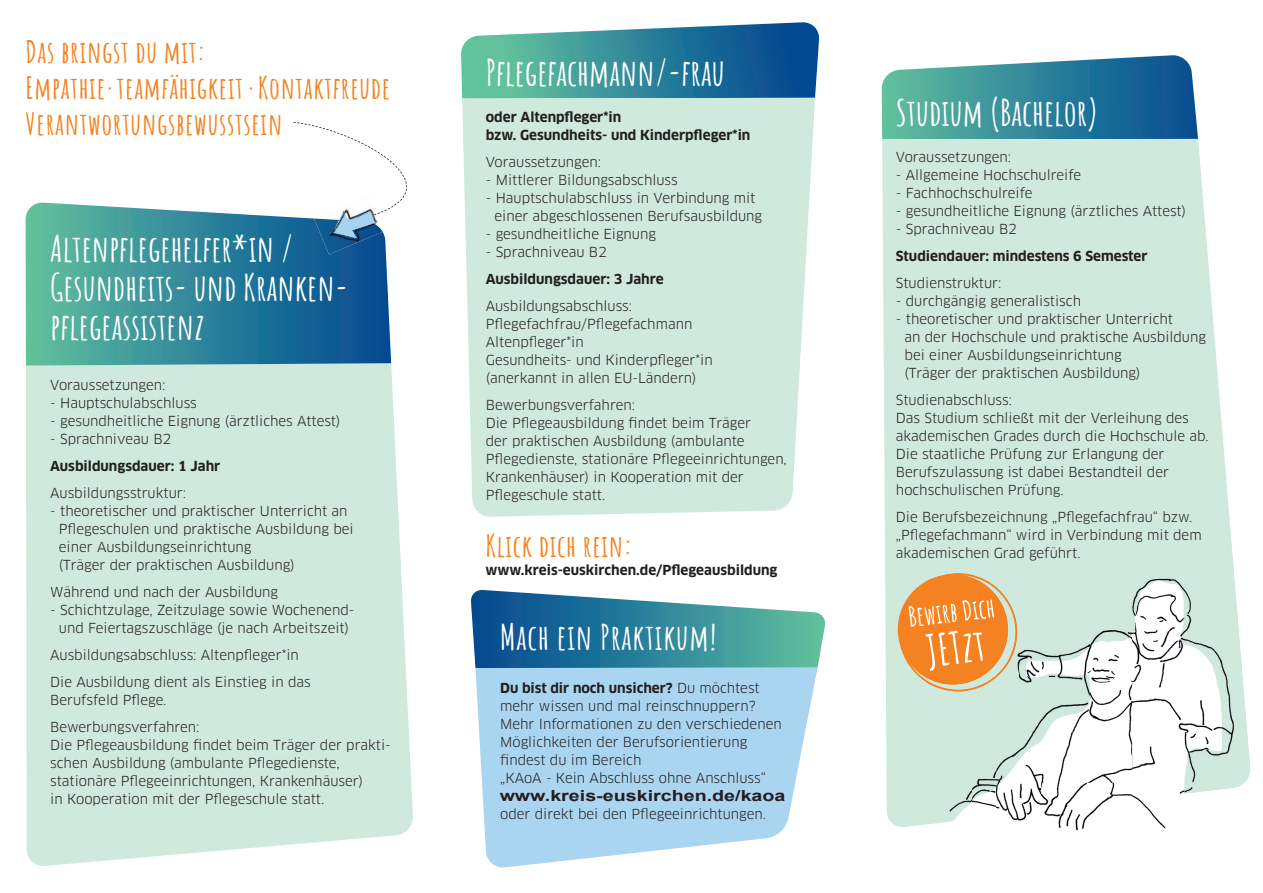
<style>
.page{position:relative;width:1263px;height:893px;background:#fff}
.page>*{position:absolute;margin:0;border:0;box-sizing:border-box;transform-origin:0 0}
.t1{font:700 36px/39px "Amatic SC";color:#fff}
.t2{font:700 34.5px "Amatic SC";letter-spacing:.02em;color:#fff}
.t3{font:700 30px/36px "Amatic SC";letter-spacing:.02em;color:#f58220}
.t4{font:700 15.3px "Arial";color:#231f20;scale:1.28 1}
.t5{font:13.5px/18px "Clan OT";color:#231f20}
.t6{font:700 13.5px/18px "Clan OT";color:#231f20}
.s1{font-weight:700}
</style>
<div class="page">
<svg style="left:882px;top:55px;width:316px;height:84px;background:#4490a3"></svg>
<svg style="left:882px;top:139px;width:351px;height:688px;background:#d3ebdf"></svg>
<svg style="left:461px;top:22px;width:359px;height:76px;background:#4590a2"></svg>
<div style="left:462px;top:98px;width:353px;height:419px;background:#cfe9dc"></div>
<div style="left:26px;top:363px;width:387px;height:503px;background:#cfe9dc"></div>
<svg style="left:26px;top:203px;width:365px;height:163px;background:#3b8d9d"></svg>
<svg style="left:471px;top:590px;width:355px;height:77px"></svg>
<svg style="left:475px;top:667px;width:343px;height:201px;background:#b6daf2"></svg>
<svg style="left:899px;top:573px;width:27px;height:118px"></svg>
<div style="left:898px;top:574px;width:110px;height:111px;background:#f58220;border-radius:50%"></div>
<img style="left:1219px;top:768px;width:32px;height:59px">
<img style="left:1184px;top:791px;width:35px;height:36px">
<img style="left:926px;top:824px;width:24px;height:3px">
<div style="left:972px;top:559px;width:265px;height:53px;background:#cfe9dc"></div>
<img style="left:926px;top:560px;width:46px;height:14px">
<img style="left:1184px;top:612px;width:58px;height:53px">
<div style="left:1065px;top:612px;width:69px;height:23px;background:#cfe9dc"></div>
<img style="left:1017px;top:612px;width:48px;height:53px">
<img style="left:1205px;top:665px;width:45px;height:126px">
<div style="left:926px;top:665px;width:121px;height:53px;background:#cfe9dc"></div>
<img style="left:1184px;top:783px;width:21px;height:11px">
<div style="left:972px;top:718px;width:75px;height:53px;background:#cfe9dc"></div>
<div style="left:926px;top:718px;width:46px;height:106px;background:#cfe9dc"></div>
<img style="left:972px;top:771px;width:24px;height:17px">
<img style="left:926px;top:559px;width:154px;height:1px">
<img style="left:942px;top:573px;width:72px;height:39px">
<img style="left:972px;top:612px;width:45px;height:78px">
<img style="left:926px;top:685px;width:46px;height:6px">
<img style="left:926px;top:574px;width:82px;height:74px">
<img style="left:926px;top:648px;width:79px;height:37px">
<img style="left:926px;top:597px;width:68px;height:29px">
<img style="left:926px;top:628px;width:59px;height:43px">
<img style="left:1134px;top:581px;width:50px;height:50px">
<img style="left:1132px;top:631px;width:85px;height:51px">
<img style="left:1041px;top:635px;width:91px;height:47px">
<img style="left:1025px;top:661px;width:16px;height:16px">
<img style="left:1047px;top:682px;width:175px;height:50px">
<img style="left:1041px;top:732px;width:182px;height:51px">
<img style="left:996px;top:741px;width:45px;height:86px">
<img style="left:1041px;top:783px;width:143px;height:48px">
<img style="left:950px;top:788px;width:46px;height:39px">
<img style="left:314px;top:238px;width:69px;height:16px">
<svg style="left:293px;top:122px;width:114px;height:116px"></svg>
<img style="left:333px;top:209px;width:43px;height:29px">
<div style="left:500px;top:790px;width:288px;height:14px;background:#add4f0"></div>
<h3 class="t3" style="left:26px;top:32px;width:366px">Das bringst du mit:<br>Empathie·teamfähigkeit·Kontaktfreude<br>Verantwortungsbewusstsein</h3>
<h1 class="t1" style="left:50px;top:227px;width:300px">Altenpflegehelfer*in /<br>Gesundheits- und Kranken&shy;pflegeassistenz</h1>
<p class="t5" style="left:50px;top:376px;width:117px">Voraussetzungen:</p>
<p class="t5" style="left:50px;top:394px;width:148px">- Hauptschulabschluss</p>
<p class="t5" style="left:50px;top:412px;width:292px">- gesundheitliche Eignung (ärztliches Attest)</p>
<p class="t5" style="left:50px;top:430px;width:123px">- Sprachniveau B2</p>
<p class="t6" style="left:50px;top:457px;width:172px">Ausbildungsdauer: 1 Jahr</p>
<p class="t5" style="left:50px;top:484px;width:137px">Ausbildungsstruktur:</p>
<p class="t5" style="left:59px;top:502px;width:296px;text-indent:-9px">- theoretischer und praktischer Unterricht an Pflegeschulen und praktische Ausbildung bei einer Ausbildungseinrichtung<br>(Träger der praktischen Ausbildung)</p>
<p class="t5" style="left:50px;top:583px;width:229px">Während und nach der Ausbildung</p>
<p class="t5" style="left:50px;top:601px;width:306px;text-align:center">- Schichtzulage, Zeitzulage sowie Wochenend&shy;und Feiertagszuschläge (je nach Arbeitszeit)</p>
<p class="t5" style="left:50px;top:642px;width:262px;line-height:27px">Ausbildungsabschluss: Altenpfleger*in<br>Die Ausbildung dient als Einstieg in das</p>
<p class="t5" style="left:50px;top:687px;width:151px;line-height:27px">Berufsfeld Pflege.<br>Bewerbungsverfahren:</p>
<p class="t5" style="left:50px;top:736px;width:342px">Die Pflegeausbildung findet beim Träger der prakti&shy;schen Ausbildung (ambulante Pflegedienste, stationäre Pflegeeinrichtungen, Krankenhäuser)<br>in Kooperation mit der Pflegeschule statt.</p>
<h1 class="t1" style="left:486px;top:50px;width:240px">Pflegefachmann/-frau</h1>
<p class="t6" style="left:486px;top:108px;width:266px">oder Altenpfleger*in<br>bzw. Gesundheits- und Kinderpfleger*in</p>
<p class="t5" style="left:486px;top:153px;width:117px">Voraussetzungen:</p>
<p class="t5" style="left:486px;top:171px;width:193px">- Mittlerer Bildungsabschluss</p>
<p class="t5" style="left:494px;top:189px;width:269px;text-indent:-9px">- Hauptschulabschluss in Verbindung mit einer abgeschlossenen Berufsausbildung</p>
<p class="t5" style="left:486px;top:225px;width:172px">- gesundheitliche Eignung</p>
<p class="t5" style="left:486px;top:243px;width:123px">- Sprachniveau B2</p>
<p class="t6" style="left:486px;top:270px;width:179px">Ausbildungsdauer: 3 Jahre</p>
<p class="t5" style="left:486px;top:297px;width:228px">Ausbildungsabschluss:<br>Pflegefachfrau/Pflegefachmann<br>Altenpfleger*in<br>Gesundheits- und Kinderpfleger*in (anerkannt in allen EU-Ländern)</p>
<p class="t5" style="left:486px;top:396px;width:303px">Bewerbungsverfahren:<br>Die Pflegeausbildung findet beim Träger<br>der praktischen Ausbildung (ambulante Pflegedienste, stationäre Pflegeeinrichtungen, Krankenhäuser) in Kooperation mit der Pflegeschule statt.</p>
<h3 class="t3" style="left:485px;top:526px;width:148px">Klick dich rein:</h3>
<p class="t6" style="left:485px;top:561px;width:293px">www.kreis-euskirchen.de/Pflegeausbildung</p>
<h2 class="t2" style="left:500px;top:610px;width:218px">Mach ein Praktikum!</h2>
<p class="t5" style="left:500px;top:679px;width:283px"><span class="s1">Du bist dir noch unsicher?</span> Du möchtest mehr wissen und mal reinschnuppern?<br>Mehr Informationen zu den verschiedenen Möglichkeiten der Berufsorientierung findest du im Bereich<br>„KAoA - Kein Abschluss ohne Anschluss“ (http://bit.ly/KAoA-KreisEU)<br>oder direkt bei den Pflegeeinrichtungen.</p>
<p class="t4" style="left:500px;top:785px;width:225px">www.kreis-euskirchen.de/kaoa</p>
<h1 class="t1" style="left:896px;top:91px;width:204px">Studium (Bachelor)</h1>
<p class="t5" style="left:896px;top:148px;width:117px">Voraussetzungen:</p>
<p class="t5" style="left:896px;top:166px;width:187px">- Allgemeine Hochschulreife</p>
<p class="t5" style="left:896px;top:184px;width:138px">- Fachhochschulreife</p>
<p class="t5" style="left:896px;top:202px;width:292px">- gesundheitliche Eignung (ärztliches Attest)</p>
<p class="t5" style="left:896px;top:220px;width:123px">- Sprachniveau B2</p>
<p class="t6" style="left:896px;top:248px;width:253px">Studiendauer: mindestens 6 Semester</p>
<p class="t5" style="left:896px;top:274px;width:107px">Studienstruktur:</p>
<p class="t5" style="left:896px;top:292px;width:187px">- durchgängig generalistisch</p>
<p class="t5" style="left:904px;top:310px;width:303px;text-indent:-9px">- theoretischer und praktischer Unterricht<br>an der Hochschule und praktische Ausbildung bei einer Ausbildungseinrichtung<br>(Träger der praktischen Ausbildung)</p>
<p class="t5" style="left:896px;top:391px;width:314px">Studienabschluss:<br>Das Studium schließt mit der Verleihung des akademischen Grades durch die Hochschule ab.<br>Die staatliche Prüfung zur Erlangung der Berufszulassung ist dabei Bestandteil der hochschulischen Prüfung.</p>
<p class="t5" style="left:896px;top:508px;width:307px">Die Berufsbezeichnung „Pflegefachfrau“ bzw. „Pflegefachmann“ wird in Verbindung mit dem akademischen Grad geführt.</p>
</div>
